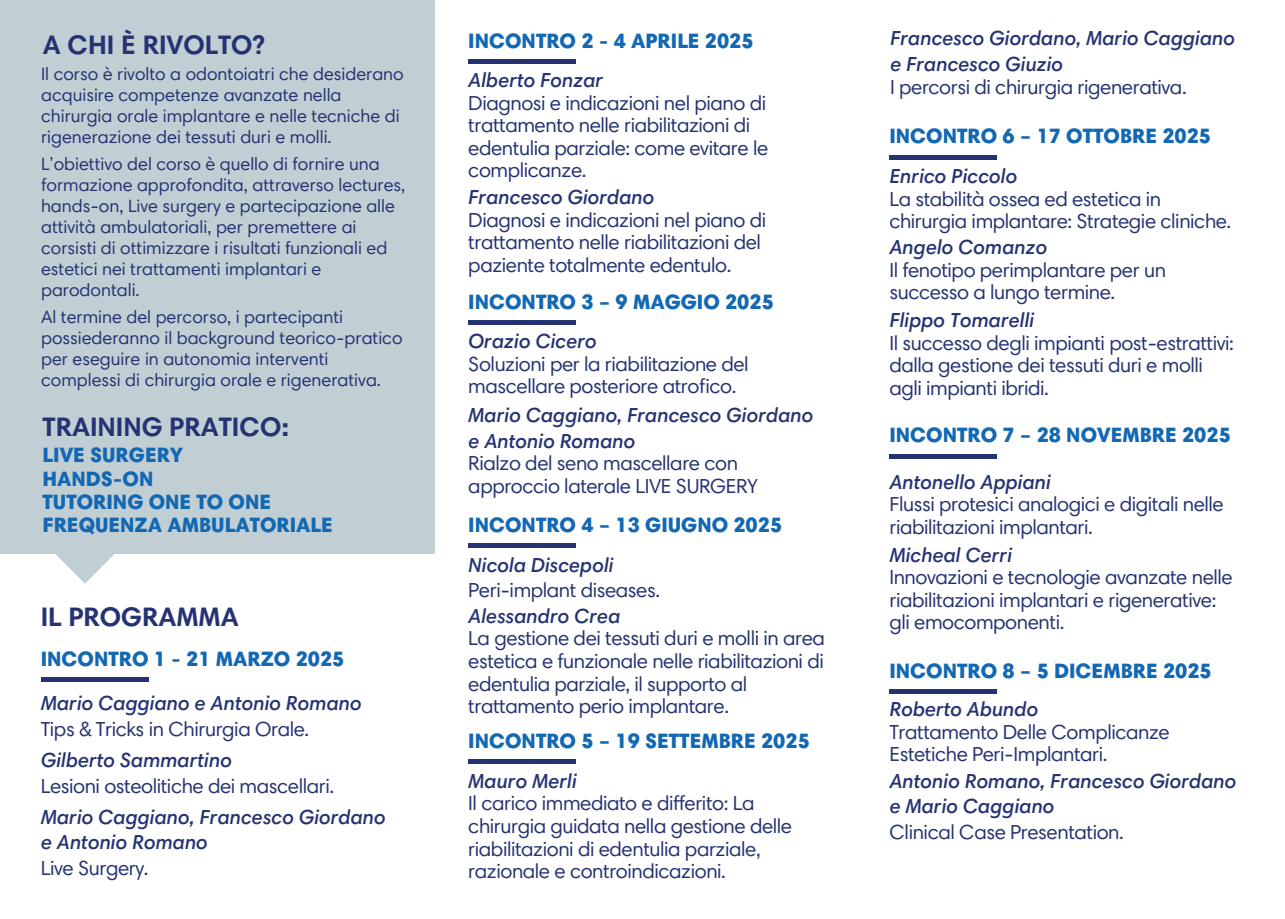
<style>
.page{position:relative;width:1285px;height:919px;background:#fff}
.page>*{position:absolute;margin:0;border:0;box-sizing:border-box;transform-origin:0 0}
.t1{font:700 27px "Harmonia Sans Pro Cyr";color:#263372}
.t2{font:900 21px/23.4px "Harmonia Sans Pro Cyr";color:#1368b3}
.t3{font:20.55px/22.5px "Harmonia Sans Pro Cyr";letter-spacing:-.02em;color:#263372}
.t4{font:italic 600 20.55px/25.7px "Harmonia Sans Pro Cyr";color:#263372}
.t5{font:18px/21px "Harmonia Sans Pro Cyr";color:#263372}
</style>
<div class="page">
<svg style="left:56px;top:553px;width:58px;height:30px"></svg>
<div style="left:0;top:0;width:434px;height:553px;background:#c1cfd5"></div>
<hr style="left:41px;top:677px;width:107px;height:4px;background:#263372">
<hr style="left:468px;top:59px;width:108px;height:4px;background:#263372">
<hr style="left:889px;top:155px;width:107px;height:4px;background:#263372">
<hr style="left:889px;top:454px;width:107px;height:4px;background:#263372">
<hr style="left:889px;top:689px;width:107px;height:4px;background:#263372">
<hr style="left:468px;top:320px;width:108px;height:4px;background:#263372">
<div style="left:468px;top:543px;width:108px;height:5px;background:#263372"></div>
<div style="left:468px;top:759px;width:108px;height:5px;background:#263372"></div>
<h1 class="t1" style="left:43px;top:28px;width:224px">A CHI È RIVOLTO?</h1>
<p class="t5" style="left:41px;top:63px;width:364px">Il corso è rivolto a odontoiatri che desiderano acquisire competenze avanzate nella chirurgia orale implantare e nelle tecniche di rigenerazione dei tessuti duri e molli.</p>
<p class="t5" style="left:41px;top:153px;width:366px">L’obiettivo del corso è quello di fornire una formazione approfondita, attraverso lectures, hands-on, Live surgery e partecipazione alle attività ambulatoriali, per premettere ai corsisti di ottimizzare i risultati funzionali ed estetici nei trattamenti implantari e parodontali.</p>
<p class="t5" style="left:41px;top:306px;width:363px">Al termine del percorso, i partecipanti possiederanno il background teorico-pratico per eseguire in autonomia interventi complessi di chirurgia orale e rigenerativa.</p>
<h1 class="t1" style="left:43px;top:409px;width:248px">TRAINING PRATICO:</h1>
<p class="t2" style="left:43px;top:443px;width:292px">LIVE SURGERY<br>HANDS-ON<br>TUTORING ONE TO ONE<br>FREQUENZA AMBULATORIALE</p>
<h1 class="t1" style="left:41px;top:599px;width:199px">IL PROGRAMMA</h1>
<p class="t2" style="left:41px;top:646px;width:305px">INCONTRO 1 - 21 MARZO 2025</p>
<p class="t4" style="left:41px;top:689px;width:322px">Mario Caggiano e Antonio Romano</p>
<p class="t3" style="left:41px;top:717px;width:270px">Tips &amp; Tricks in Chirurgia Orale.</p>
<p class="t4" style="left:41px;top:746px;width:192px">Gilberto Sammartino</p>
<p class="t3" style="left:41px;top:774px;width:295px">Lesioni osteolitiche dei mascellari.</p>
<p class="t4" style="left:41px;top:803px;width:346px">Mario Caggiano, Francesco Giordano e Antonio Romano</p>
<p class="t3" style="left:41px;top:856px;width:109px">Live Surgery.</p>
<p class="t2" style="left:468px;top:28px;width:287px">INCONTRO 2 - 4 APRILE 2025</p>
<p class="t4" style="left:468px;top:67px;width:136px">Alberto Fonzar</p>
<p class="t3" style="left:468px;top:91px;width:301px">Diagnosi e indicazioni nel piano di trattamento nelle riabilitazioni di edentulia parziale: come evitare le complicanze.</p>
<p class="t4" style="left:468px;top:184px;width:187px">Francesco Giordano</p>
<p class="t3" style="left:468px;top:208px;width:299px">Diagnosi e indicazioni nel piano di trattamento nelle riabilitazioni del paziente totalmente edentulo.</p>
<p class="t2" style="left:468px;top:289px;width:307px">INCONTRO 3 – 9 MAGGIO 2025</p>
<p class="t4" style="left:468px;top:328px;width:130px">Orazio Cicero</p>
<p class="t3" style="left:468px;top:352px;width:282px">Soluzioni per la riabilitazione del mascellare posteriore atrofico.</p>
<p class="t4" style="left:468px;top:402px;width:346px">Mario Caggiano, Francesco Giordano e Antonio Romano</p>
<p class="t3" style="left:468px;top:451px;width:291px">Rialzo del seno mascellare con approccio laterale LIVE SURGERY</p>
<p class="t2" style="left:468px;top:512px;width:315px">INCONTRO 4 – 13 GIUGNO 2025</p>
<p class="t4" style="left:468px;top:551px;width:146px">Nicola Discepoli</p>
<p class="t3" style="left:468px;top:579px;width:193px">Peri-implant diseases.</p>
<p class="t4" style="left:468px;top:602px;width:153px">Alessandro Crea</p>
<p class="t3" style="left:468px;top:627px;width:358px">La gestione dei tessuti duri e molli in area estetica e funzionale nelle riabilitazioni di edentulia parziale, il supporto al trattamento perio implantare.</p>
<p class="t2" style="left:468px;top:728px;width:343px">INCONTRO 5 – 19 SETTEMBRE 2025</p>
<p class="t4" style="left:468px;top:767px;width:110px">Mauro Merli</p>
<p class="t3" style="left:468px;top:791px;width:325px">Il carico immediato e differito: La chirurgia guidata nella gestione delle riabilitazioni di edentulia parziale, razionale e controindicazioni.</p>
<p class="t4" style="left:890px;top:25px;width:346px">Francesco Giordano, Mario Caggiano e Francesco Giuzio</p>
<p class="t3" style="left:890px;top:75px;width:298px">I percorsi di chirurgia rigenerativa.</p>
<p class="t2" style="left:889px;top:124px;width:323px">INCONTRO 6 – 17 OTTOBRE 2025</p>
<p class="t4" style="left:889px;top:163px;width:129px">Enrico Piccolo</p>
<p class="t3" style="left:889px;top:187px;width:343px">La stabilità ossea ed estetica in chirurgia implantare: Strategie cliniche.</p>
<p class="t4" style="left:889px;top:234px;width:159px">Angelo Comanzo</p>
<p class="t3" style="left:889px;top:258px;width:278px">Il fenotipo perimplantare per un successo a lungo termine.</p>
<p class="t4" style="left:889px;top:307px;width:146px">Flippo Tomarelli</p>
<p class="t3" style="left:889px;top:331px;width:346px">Il successo degli impianti post-estrattivi: dalla gestione dei tessuti duri e molli agli impianti ibridi.</p>
<p class="t2" style="left:889px;top:423px;width:343px">INCONTRO 7 – 28 NOVEMBRE 2025</p>
<p class="t4" style="left:889px;top:468px;width:163px">Antonello Appiani</p>
<p class="t3" style="left:889px;top:492px;width:336px">Flussi protesici analogici e digitali nelle riabilitazioni implantari.</p>
<p class="t4" style="left:889px;top:541px;width:124px">Micheal Cerri</p>
<p class="t3" style="left:889px;top:565px;width:345px">Innovazioni e tecnologie avanzate nelle riabilitazioni implantari e rigenerative: gli emocomponenti.</p>
<p class="t2" style="left:889px;top:658px;width:324px">INCONTRO 8 – 5 DICEMBRE 2025</p>
<p class="t4" style="left:889px;top:696px;width:150px">Roberto Abundo</p>
<p class="t3" style="left:889px;top:720px;width:282px">Trattamento Delle Complicanze<br>Estetiche Peri-Implantari.</p>
<p class="t4" style="left:889px;top:767px;width:348px">Antonio Romano, Francesco Giordano e Mario Caggiano</p>
<p class="t3" style="left:889px;top:820px;width:236px">Clinical Case Presentation.</p>
</div>
